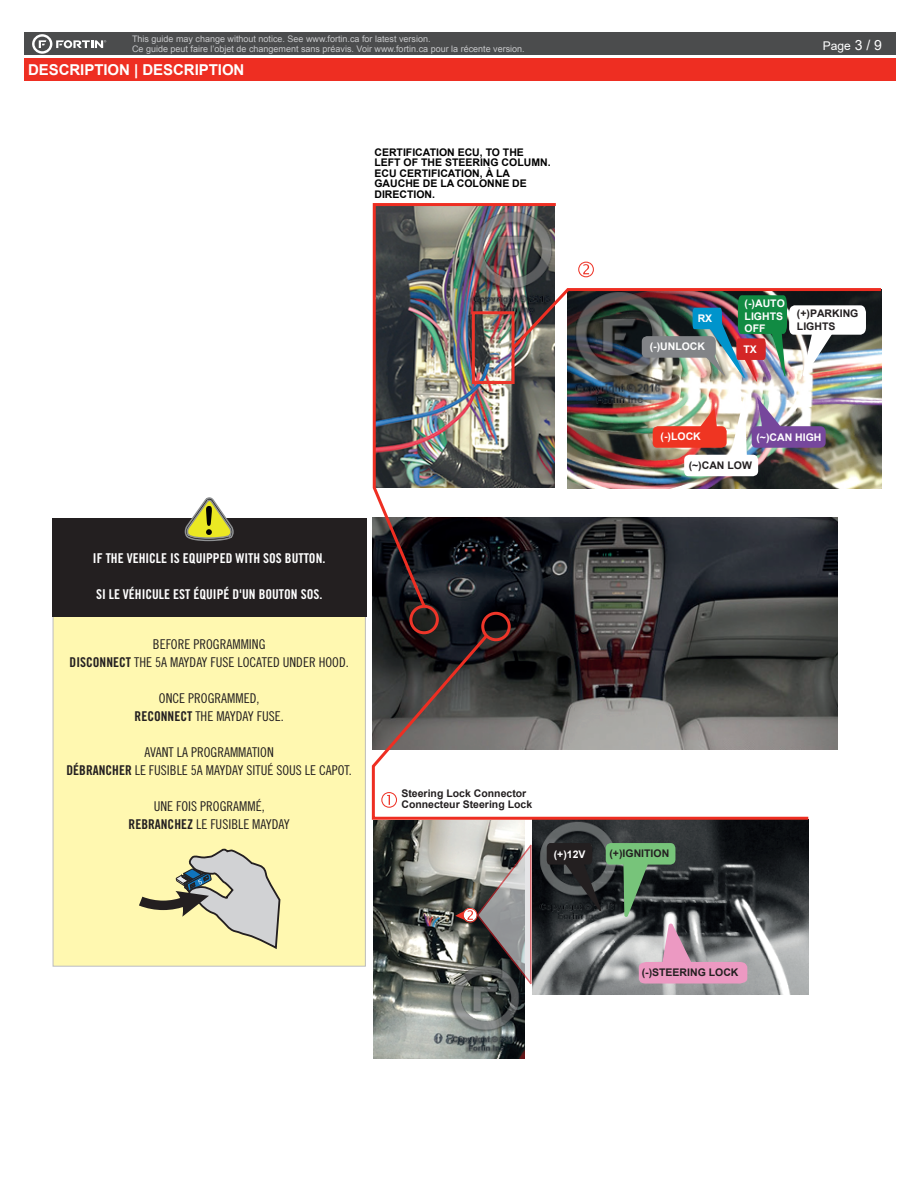
<style>
.page{position:relative;width:918px;height:1188px;background:#fff}
.page>*{position:absolute;margin:0;border:0;box-sizing:border-box;transform-origin:0 0}
.t1{font:700 15px "Arial";letter-spacing:-.005em;color:#fff}
.t2{font:13.5px/18px "Trade Gothic LT Std Cn 18";color:#231f20;text-align:center}
.t3{font:13.5px "Trade Gothic LT Std Bd Cn 20";color:#fff}
.t4{font:12px "Arial";color:#fff}
.t5{font:700 10.5px/10.5px "Arial";color:#000001}
.t6{font:700 10.5px/10.5px "Arial";color:#231f20}
.t7{font:700 10.5px/12.6px "Arial";color:#fff}
.t8{font:9px/9.8px "Arial";color:#c7c8ca}
.s1{font-family:"Trade Gothic LT Std Bd Cn 20"}
.s2{font-size:13.95px}
</style>
<div class="page">
<div style="left:24px;top:33px;width:872px;height:22px;background:#4b4c4d"></div>
<div style="left:24px;top:58px;width:872px;height:23px;background:#ee2e22"></div>
<svg style="left:32px;top:34px;width:74px;height:20px"></svg>
<img style="left:568px;top:382px;width:313px;height:106px">
<img style="left:533px;top:821px;width:275px;height:174px">
<img style="left:373px;top:517px;width:464px;height:233px">
<div style="left:481px;top:612px;width:30px;height:29px;border:3px solid #ee3529;border-radius:50%"></div>
<img style="left:373px;top:821px;width:152px;height:238px">
<svg style="left:371px;top:632px;width:440px;height:189px"></svg>
<svg style="left:578px;top:262px;width:16px;height:15px"></svg>
<svg style="left:455px;top:845px;width:77px;height:139px"></svg>
<svg style="left:381px;top:792px;width:16px;height:16px"></svg>
<div style="left:409px;top:605px;width:30px;height:29px;border:3px solid #ee3529;border-radius:50%"></div>
<img style="left:372px;top:203px;width:187px;height:407px">
<img style="left:509px;top:287px;width:373px;height:95px">
<img style="left:653px;top:395px;width:173px;height:81px">
<svg style="left:547px;top:843px;width:200px;height:141px"></svg>
<div style="left:53px;top:533px;width:312px;height:433px;background:#fff8b0"></div>
<div style="left:52px;top:518px;width:315px;height:98px;background:#231f20"></div>
<svg style="left:185px;top:497px;width:49px;height:44px"></svg>
<svg style="left:139px;top:848px;width:142px;height:119px"></svg>
<p class="t8" style="left:132px;top:34px;width:394px">This guide may change without notice. See www.fortin.ca for latest version.<br>Ce guide peut faire l’objet de changement sans préavis. Voir www.fortin.ca pour la récente version.</p>
<p class="t1" style="left:28px;top:59px;width:218px">DESCRIPTION | DESCRIPTION</p>
<p class="t5" style="left:374px;top:147px;width:178px">CERTIFICATION ECU, TO THE<br>LEFT OF THE STEERING COLUMN.<br>ECU CERTIFICATION, À LA<br>GAUCHE DE LA COLONNE DE<br>DIRECTION.</p>
<p class="t3" style="left:93px;top:550px;width:234px">IF THE VEHICLE IS EQUIPPED WITH SOS BUTTON.</p>
<p class="t3" style="left:96px;top:586px;width:228px">SI LE VÉHICULE EST ÉQUIPÉ D'UN BOUTON SOS.</p>
<p class="t2" style="left:70px;top:635px;width:281px">BEFORE PROGRAMMING<br><span class="s1">DISCONNECT</span> THE 5A MAYDAY FUSE LOCATED UNDER HOOD.</p>
<p class="t2" style="left:135px;top:689px;width:151px">ONCE PROGRAMMED,<br><span class="s1">RECONNECT</span> THE MAYDAY FUSE.</p>
<p class="t2" style="left:67px;top:743px;width:287px">AVANT LA PROGRAMMATION<br><span class="s1">DÉBRANCHER</span> LE FUSIBLE 5A MAYDAY SITUÉ SOUS LE CAPOT.</p>
<p class="t2" style="left:129px;top:797px;width:163px">UNE FOIS PROGRAMMÉ,<br><span class="s1">REBRANCHEZ</span> LE FUSIBLE MAYDAY</p>
<p class="t6" style="left:401px;top:788px;width:132px">Steering Lock Connector<br>Connecteur Steering Lock</p>
<p class="t4" style="left:823px;top:38px;width:61px">Page <span class="s2">3 / 9</span></p>
<p class="t7" style="left:698px;top:312px;width:16px">RX</p>
<p class="t7" style="left:650px;top:341px;width:57px">(-)UNLOCK</p>
<p class="t7" style="left:745px;top:297px;width:42px">(-)AUTO<br>LIGHTS<br>OFF</p>
<p class="t6" style="left:797px;top:307px;width:63px;line-height:12.6px">(+)PARKING<br>LIGHTS</p>
<p class="t7" style="left:744px;top:343px;width:15px">TX</p>
<p class="t7" style="left:661px;top:431px;width:42px">(-)LOCK</p>
<p class="t6" style="left:689px;top:460px;width:65px">(~)CAN LOW</p>
<p class="t7" style="left:756px;top:431px;width:67px">(~)CAN HIGH</p>
<p class="t7" style="left:554px;top:849px;width:33px">(+)12V</p>
<p class="t6" style="left:609px;top:848px;width:61px">(+)IGNITION</p>
<p class="t6" style="left:642px;top:967px;width:98px">(-)STEERING LOCK</p>
</div>
